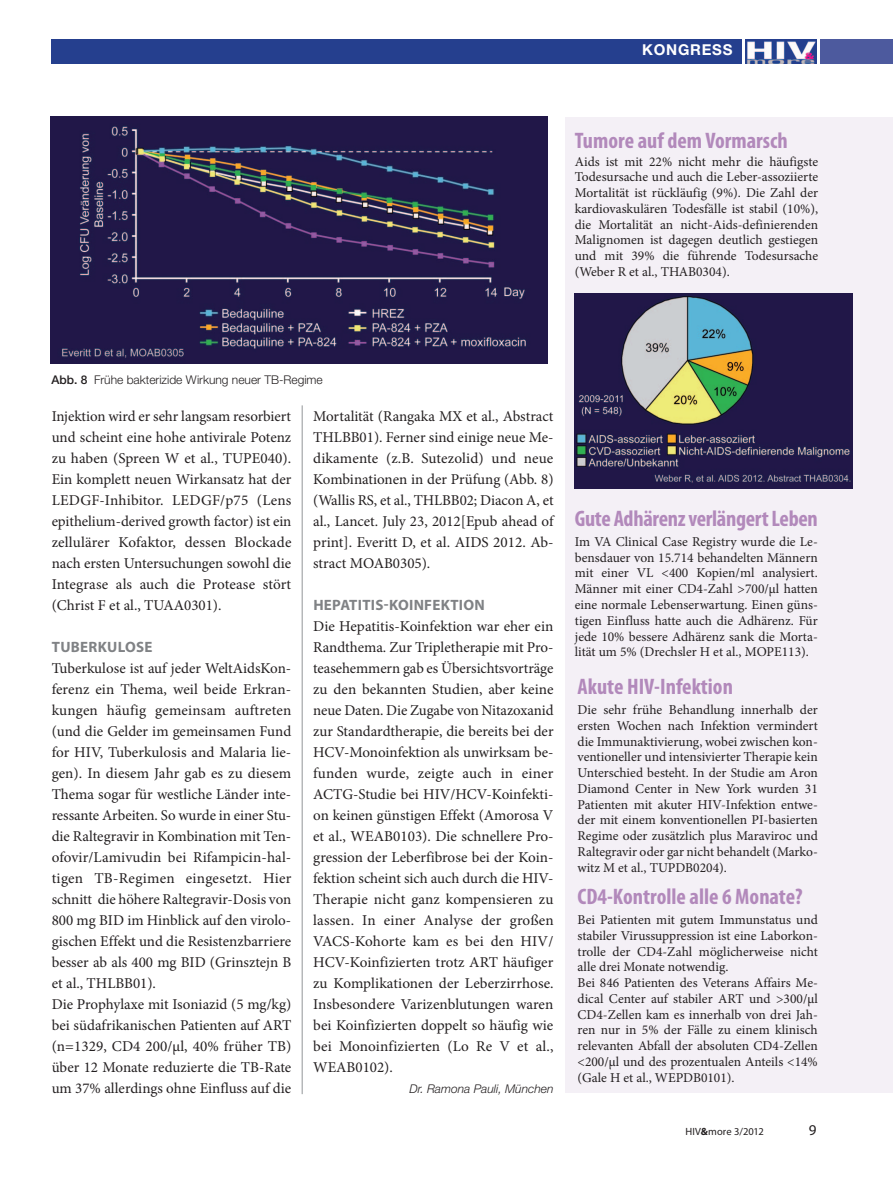
<style>
.page{position:relative;width:893px;height:1191px;background:#fff}
.page>*{position:absolute;margin:0;border:0;box-sizing:border-box;transform-origin:0 0}
.Fliesstext{font:700 condensed 22.5px "Myriad Pro";letter-spacing:-.005em;color:#b289bb}
.Streiflicht_Zwiti{font:700 condensed 22.5px "Myriad Pro";color:#b289bb}
.Fliesstext-2{font:15px/21px "Minion Pro";color:#231f20;text-align:justify}
.Fliesstext-3{font:700 15px "Myriad Pro";letter-spacing:.02em;color:#808285}
.t1{font:700 15px "Helvetica Neue";letter-spacing:.05em;color:#fff}
.t2{font:15px "Myriad Pro";color:#231f20}
.t3{font:13.5px/15.8px "Minion Pro";color:#231f20;text-align:justify}
.BU_Text{font:300 12px "Helvetica Neue";color:#231f20}
.Fliesstext-4{font:italic 300 12px "Helvetica Neue";color:#231f20}
.t4{font:10.5px "Myriad Pro";letter-spacing:.01em;color:#231f20}
.s1{font-weight:500}
.s2{font-weight:700}
</style>
<div class="page">
<div style="left:821px;top:39px;width:72px;height:25px;background:#4d5a9e"></div>
<div style="left:51px;top:39px;width:690px;height:25px;background:#253f8e"></div>
<img style="left:745px;top:39px;width:71px;height:25px">
<hr style="left:302px;top:405px;width:1px;height:689px;background:#939598">
<img style="left:50px;top:116px;width:498px;height:248px">
<div style="left:565px;top:118px;width:328px;height:974px;background:#f4f0f6"></div>
<img style="left:575px;top:293px;width:278px;height:196px">
<p class="t1" style="left:642px;top:40px;width:92px">KONGRESS</p>
<p class="Streiflicht_Zwiti" style="left:575px;top:126px;width:214px">Tumore auf dem Vormarsch</p>
<p class="t3" style="left:575px;top:154px;width:245px">Aids ist mit 22% nicht mehr die häufigste Todesursache und auch die Leber-assoziierte Mortalität ist rückläufig (9%). Die Zahl der kardiovaskulären Todesfälle ist stabil (10%), die Mortalität an nicht-Aids-definierenden Malignomen ist dagegen deutlich gestiegen und mit 39% die führende Todesursache (Weber R et al., THAB0304).</p>
<p class="BU_Text" style="left:51px;top:372px;width:273px"><span class="s1">Abb. 8</span> Frühe bakterizide Wirkung neuer TB-Regime</p>
<p class="Fliesstext-2" style="left:52px;top:406px;width:241px">Injektion wird er sehr langsam resorbiert und scheint eine hohe antivirale Potenz zu haben (Spreen W et al., TUPE040).<br>Ein komplett neuen Wirkansatz hat der LEDGF-Inhibitor. LEDGF/p75 (Lens epithelium-derived growth factor) ist ein zellulärer Kofaktor, dessen Blockade nach ersten Untersuchungen sowohl die Integrase als auch die Protease stört (Christ F et al., TUAA0301).</p>
<p class="Fliesstext-3" style="left:52px;top:637px;width:102px">TUBERKULOSE</p>
<p class="Fliesstext-2" style="left:52px;top:658px;width:241px">Tuberkulose ist auf jeder WeltAidsKon&shy;ferenz ein Thema, weil beide Erkran&shy;kungen häufig gemeinsam auftreten (und die Gelder im gemeinsamen Fund for HIV, Tuberkulosis and Malaria lie&shy;gen). In diesem Jahr gab es zu diesem Thema sogar für westliche Länder inte&shy;ressante Arbeiten. So wurde in einer Stu&shy;die Raltegravir in Kombination mit Ten&shy;ofovir/Lamivudin bei Rifampicin-hal&shy;tigen TB-Regimen eingesetzt. Hier schnitt die höhere Raltegravir-Dosis von 800 mg BID im Hinblick auf den virolo&shy;gischen Effekt und die Resistenzbarriere besser ab als 400 mg BID (Grinsztejn B et al., THLBB01).</p>
<p class="Fliesstext-2" style="left:52px;top:994px;width:241px">Die Prophylaxe mit Isoniazid (5 mg/kg) bei südafrikanischen Patienten auf ART (n=1329, CD4 200/µl, 40% früher TB) über 12 Monate reduzierte die TB-Rate um 37% allerdings ohne Einfluss auf die</p>
<p class="Fliesstext-2" style="left:313px;top:406px;width:242px">Mortalität (Rangaka MX et al., Abstract THLBB01). Ferner sind einige neue Me&shy;dikamente (z.B. Sutezolid) und neue Kombinationen in der Prüfung (Abb. 8) (Wallis RS, et al., THLBB02; Diacon A, et al., Lancet. July 23, 2012[Epub ahead of print]. Everitt D, et al. AIDS 2012. Ab&shy;stract MOAB0305).</p>
<p class="Fliesstext-3" style="left:313px;top:595px;width:173px">HEPATITIS-KOINFEKTION</p>
<p class="Fliesstext-2" style="left:313px;top:616px;width:242px">Die Hepatitis-Koinfektion war eher ein Randthema. Zur Tripletherapie mit Pro&shy;teasehemmern gab es Übersichtsvorträge zu den bekannten Studien, aber keine neue Daten. Die Zugabe von Nitazoxanid zur Standardtherapie, die bereits bei der HCV-Monoinfektion als unwirksam be&shy;funden wurde, zeigte auch in einer ACTG-Studie bei HIV/HCV-Koinfekti&shy;on keinen günstigen Effekt (Amorosa V et al., WEAB0103). Die schnellere Pro&shy;gression der Leberfibrose bei der Koin&shy;fektion scheint sich auch durch die HIV-Therapie nicht ganz kompensieren zu lassen. In einer Analyse der großen VACS-Kohorte kam es bei den HIV/ HCV-Koinfizierten trotz ART häufiger zu Komplikationen der Leberzirrhose.<br>Insbesondere Varizenblutungen waren bei Koinfizierten doppelt so häufig wie bei Monoinfizierten (Lo Re V et al., WEAB0102).</p>
<p class="Fliesstext-4" style="left:409px;top:1081px;width:146px">Dr. Ramona Pauli, München</p>
<p class="Fliesstext" style="left:575px;top:504px;width:245px">Gute Adhärenz verlängert Leben</p>
<p class="t3" style="left:575px;top:534px;width:245px">Im VA Clinical Case Registry wurde die Le&shy;bensdauer von 15.714 behandelten Männern mit einer VL &lt;400 Kopien/ml analysiert.<br>Männer mit einer CD4-Zahl &gt;700/µl hatten eine normale Lebenserwartung. Einen güns&shy;tigen Einfluss hatte auch die Adhärenz. Für jede 10% bessere Adhärenz sank die Morta&shy;lität um 5% (Drechsler H et al., MOPE113).</p>
<p class="Fliesstext" style="left:577px;top:672px;width:157px">Akute HIV-Infektion</p>
<p class="t3" style="left:577px;top:702px;width:242px">Die sehr frühe Behandlung innerhalb der ersten Wochen nach Infektion vermindert die Immunaktivierung, wobei zwischen kon&shy;ventioneller und intensivierter Therapie kein Unterschied besteht. In der Studie am Aron Diamond Center in New York wurden 31<br>Patienten mit akuter HIV-Infektion entwe&shy;der mit einem konventionellen PI-basierten Regime oder zusätzlich plus Maraviroc und Raltegravir oder gar nicht behandelt (Marko&shy;witz M et al., TUPDB0204).</p>
<p class="Fliesstext" style="left:577px;top:882px;width:227px">CD4-Kontrolle alle 6 Monate?</p>
<p class="t3" style="left:577px;top:912px;width:242px">Bei Patienten mit gutem Immunstatus und stabiler Virussuppression ist eine Laborkon&shy;trolle der CD4-Zahl möglicherweise nicht alle drei Monate notwendig.</p>
<p class="t3" style="left:577px;top:975px;width:242px">Bei 846 Patienten des Veterans Affairs Me&shy;dical Center auf stabiler ART und &gt;300/µl CD4-Zellen kam es innerhalb von drei Jah&shy;ren nur in 5% der Fälle zu einem klinisch relevanten Abfall der absoluten CD4-Zellen &lt;200/µl und des prozentualen Anteils &lt;14% (Gale H et al., WEPDB0101).</p>
<p class="t4" style="left:685px;top:1125px;width:80px">HIV<span class="s2">&amp;</span>more 3/2012</p>
<p class="t2" style="left:809px;top:1120px;width:9px">9</p>
</div>
